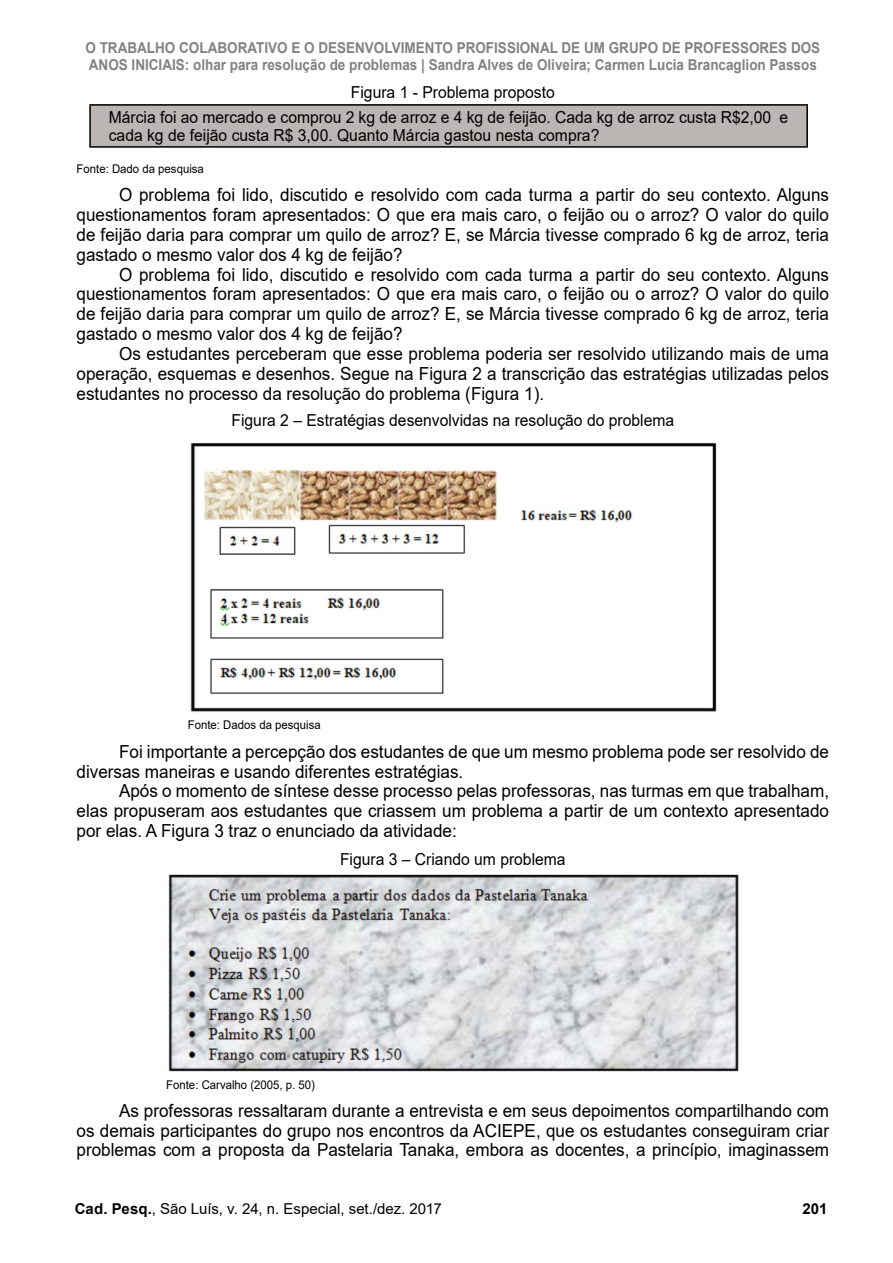
<style>
.page{position:relative;width:893px;height:1263px;background:#fff}
.page>*{position:absolute;margin:0;border:0;box-sizing:border-box;transform-origin:0 0}
.t1{font:18px/19.8px "Arial";color:#000;text-align:justify;scale:.95 1}
.t2{font:16.5px/24.8px "Arial";color:#000;text-align:center;scale:.95 1}
.t3{font:700 15px/16.5px "Arial";color:#808285;scale:.9 1}
.t4{font:15px "Arial";color:#000}
.t5{font:700 15px "Arial";color:#000}
.t6{font:12px "Arial";color:#000;scale:.95 1}
.s1{font-weight:700}
</style>
<div class="page">
<div style="left:90px;top:105px;width:717px;height:42px;background:#bbb5b4"></div>
<hr style="left:89px;top:104px;width:719px;height:2px;background:#000">
<hr style="left:89px;top:106px;width:2px;height:40px;background:#000">
<hr style="left:806px;top:106px;width:2px;height:40px;background:#000">
<hr style="left:89px;top:146px;width:719px;height:2px;background:#000">
<img style="left:190px;top:443px;width:527px;height:269px">
<img style="left:168px;top:874px;width:571px;height:198px">
<p class="t3" style="left:85px;top:40px;width:818px">O TRABALHO COLABORATIVO E O DESENVOLVIMENTO PROFISSIONAL DE UM GRUPO DE PROFESSORES DOS<br>ANOS INICIAIS: olhar para resolução de problemas | Sandra Alves de Oliveira; Carmen Lucia Brancaglion Passos</p>
<p class="t2" style="left:109px;top:80px;width:717px">Figura 1 - Problema proposto<br>Márcia foi ao mercado e comprou 2 kg de arroz e 4 kg de feijão. Cada kg de arroz custa R$2,00 e</p>
<p class="t2" style="left:109px;top:123px;width:518px">cada kg de feijão custa R$ 3,00. Quanto Márcia gastou nesta compra?</p>
<p class="t6" style="left:77px;top:161px;width:136px">Fonte: Dado da pesquisa</p>
<p class="t1" style="left:77px;top:185px;width:794px;text-indent:43px">O problema foi lido, discutido e resolvido com cada turma a partir do seu contexto. Alguns questionamentos foram apresentados: O que era mais caro, o feijão ou o arroz? O valor do quilo de feijão daria para comprar um quilo de arroz? E, se Márcia tivesse comprado 6 kg de arroz, teria gastado o mesmo valor dos 4 kg de feijão?</p>
<p class="t1" style="left:77px;top:264px;width:794px;text-indent:43px">O problema foi lido, discutido e resolvido com cada turma a partir do seu contexto. Alguns questionamentos foram apresentados: O que era mais caro, o feijão ou o arroz? O valor do quilo de feijão daria para comprar um quilo de arroz? E, se Márcia tivesse comprado 6 kg de arroz, teria gastado o mesmo valor dos 4 kg de feijão?</p>
<p class="t1" style="left:77px;top:344px;width:794px;text-indent:43px">Os estudantes perceberam que esse problema poderia ser resolvido utilizando mais de uma operação, esquemas e desenhos. Segue na Figura 2 a transcrição das estratégias utilizadas pelos estudantes no processo da resolução do problema (Figura 1).</p>
<p class="t2" style="left:232px;top:408px;width:467px">Figura 2 – Estratégias desenvolvidas na resolução do problema</p>
<p class="t6" style="left:188px;top:717px;width:142px">Fonte: Dados da pesquisa</p>
<p class="t1" style="left:77px;top:741px;width:794px;text-indent:43px">Foi importante a percepção dos estudantes de que um mesmo problema pode ser resolvido de diversas maneiras e usando diferentes estratégias.</p>
<p class="t1" style="left:77px;top:781px;width:794px;text-indent:43px">Após o momento de síntese desse processo pelas professoras, nas turmas em que trabalham, elas propuseram aos estudantes que criassem um problema a partir de um contexto apresentado por elas. A Figura 3 traz o enunciado da atividade:</p>
<p class="t2" style="left:340px;top:847px;width:239px">Figura 3 – Criando um problema</p>
<p class="t6" style="left:166px;top:1076px;width:158px">Fonte: Carvalho (2005, p. 50)</p>
<p class="t1" style="left:77px;top:1100px;width:794px;text-indent:43px">As professoras ressaltaram durante a entrevista e em seus depoimentos compartilhando com os demais participantes do grupo nos encontros da ACIEPE, que os estudantes conseguiram criar problemas com a proposta da Pastelaria Tanaka, embora as docentes, a princípio, imaginassem</p>
<p class="t4" style="left:75px;top:1199px;width:368px"><span class="s1">Cad. Pesq.</span>, São Luís, v. 24, n. Especial, set./dez. 2017</p>
<p class="t5" style="left:802px;top:1198px;width:26px">201</p>
</div>
